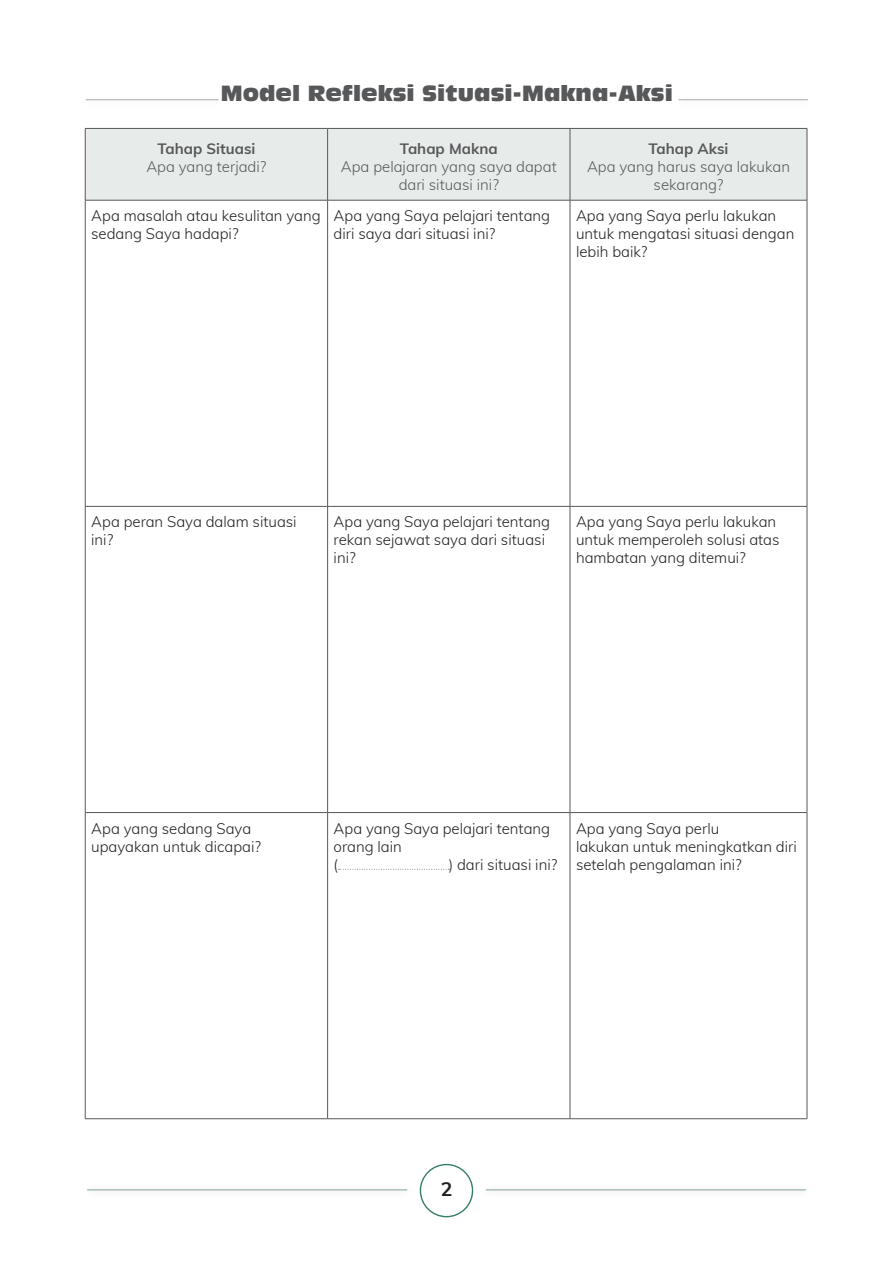
<style>
.page{position:relative;width:893px;height:1263px;background:#fff}
.page>*{position:absolute;margin:0;border:0;box-sizing:border-box;transform-origin:0 0}
.t1{font:21.3px "Antique Olive Compact";color:#57585a}
.t2{font:700 19.5px "Mulish";color:#231f20}
.t3{font:300 15px/18px "Mulish";color:#231f20}
.t4{font:300 15px/18px "Mulish";color:#57585a;text-align:center}
.t5{font:700 15px "Mulish";color:#57585a}
</style>
<div class="page">
<div style="left:420px;top:1164px;width:53px;height:53px;border:1px solid #357d6d;border-radius:50%"></div>
<div style="left:480px;top:1182px;width:334px;height:18px;background:#231f20;opacity:.2"></div>
<hr style="left:486px;top:1189px;width:320px;height:1px;background:#abbdb6">
<div style="left:81px;top:1182px;width:334px;height:18px;background:#231f20;opacity:.2"></div>
<hr style="left:87px;top:1189px;width:320px;height:1px;background:#abbdb6">
<div style="left:86px;top:129px;width:721px;height:71px;background:#e7ecea"></div>
<hr style="left:85px;top:200px;width:1px;height:306px;background:#57585a">
<hr style="left:85px;top:507px;width:1px;height:305px;background:#57585a">
<hr style="left:85px;top:813px;width:1px;height:305px;background:#57585a">
<hr style="left:327px;top:200px;width:1px;height:306px;background:#57585a">
<hr style="left:570px;top:200px;width:1px;height:306px;background:#57585a">
<hr style="left:807px;top:200px;width:1px;height:306px;background:#57585a">
<hr style="left:327px;top:507px;width:1px;height:305px;background:#57585a">
<hr style="left:570px;top:507px;width:1px;height:305px;background:#57585a">
<hr style="left:807px;top:507px;width:1px;height:305px;background:#57585a">
<hr style="left:327px;top:813px;width:1px;height:305px;background:#57585a">
<hr style="left:570px;top:813px;width:1px;height:305px;background:#57585a">
<hr style="left:807px;top:813px;width:1px;height:305px;background:#57585a">
<hr style="left:85px;top:506px;width:243px;height:1px;background:#57585a">
<hr style="left:85px;top:812px;width:243px;height:1px;background:#57585a">
<hr style="left:85px;top:1118px;width:243px;height:1px;background:#57585a">
<hr style="left:328px;top:506px;width:242px;height:1px;background:#57585a">
<hr style="left:570px;top:506px;width:237px;height:1px;background:#57585a">
<hr style="left:328px;top:812px;width:242px;height:1px;background:#57585a">
<hr style="left:570px;top:812px;width:237px;height:1px;background:#57585a">
<hr style="left:328px;top:1118px;width:242px;height:1px;background:#57585a">
<hr style="left:570px;top:1118px;width:237px;height:1px;background:#57585a">
<hr style="left:85px;top:129px;width:1px;height:71px;background:#57585a">
<hr style="left:327px;top:129px;width:1px;height:71px;background:#57585a">
<hr style="left:570px;top:129px;width:1px;height:71px;background:#57585a">
<hr style="left:807px;top:129px;width:1px;height:71px;background:#57585a">
<hr style="left:85px;top:128px;width:243px;height:1px;background:#57585a">
<hr style="left:328px;top:128px;width:242px;height:1px;background:#57585a">
<hr style="left:570px;top:128px;width:237px;height:1px;background:#57585a">
<hr style="left:85px;top:200px;width:243px;height:1px;background:#57585a">
<hr style="left:328px;top:200px;width:242px;height:1px;background:#57585a">
<hr style="left:570px;top:200px;width:237px;height:1px;background:#57585a">
<svg style="left:338px;top:869px;width:111px;height:1px"></svg>
<div style="left:673px;top:92px;width:143px;height:17px;background:#231f20;opacity:.2"></div>
<hr style="left:679px;top:99px;width:129px;height:1px;background:#a8a9ad">
<div style="left:80px;top:92px;width:147px;height:17px;background:#231f20;opacity:.2"></div>
<hr style="left:86px;top:99px;width:133px;height:1px;background:#a8a9ad">
<p class="t1" style="left:221px;top:80px;width:454px">MODEL REFLEKSI SITUASI-MAKNA-AKSI</p>
<p class="t5" style="left:157px;top:137px;width:100px">Tahap Situasi</p>
<p class="t4" style="left:146px;top:157px;width:122px">Apa yang terjadi?</p>
<p class="t5" style="left:400px;top:137px;width:99px">Tahap Makna</p>
<p class="t4" style="left:341px;top:157px;width:217px">Apa pelajaran yang saya dapat dari situasi ini?</p>
<p class="t5" style="left:648px;top:137px;width:81px">Tahap Aksi</p>
<p class="t4" style="left:587px;top:157px;width:204px">Apa yang harus saya lakukan sekarang?</p>
<p class="t3" style="left:91px;top:206px;width:231px">Apa masalah atau kesulitan yang sedang Saya hadapi?</p>
<p class="t3" style="left:334px;top:206px;width:218px">Apa yang Saya pelajari tentang diri saya dari situasi ini?</p>
<p class="t3" style="left:576px;top:206px;width:220px">Apa yang Saya perlu lakukan untuk mengatasi situasi dengan lebih baik?</p>
<p class="t3" style="left:91px;top:512px;width:207px">Apa peran Saya dalam situasi ini?</p>
<p class="t3" style="left:334px;top:512px;width:218px">Apa yang Saya pelajari tentang rekan sejawat saya dari situasi ini?</p>
<p class="t3" style="left:576px;top:512px;width:205px">Apa yang Saya perlu lakukan untuk memperoleh solusi atas hambatan yang ditemui?</p>
<p class="t3" style="left:91px;top:818px;width:171px">Apa yang sedang Saya upayakan untuk dicapai?</p>
<p class="t3" style="left:334px;top:818px;width:218px">Apa yang Saya pelajari tentang orang lain<br>(</p>
<p class="t3" style="left:449px;top:854px;width:110px">) dari situasi ini?</p>
<p class="t3" style="left:576px;top:818px;width:222px">Apa yang Saya perlu<br>lakukan untuk meningkatkan diri setelah pengalaman ini?</p>
<p class="t2" style="left:441px;top:1174px;width:13px">2</p>
</div>
